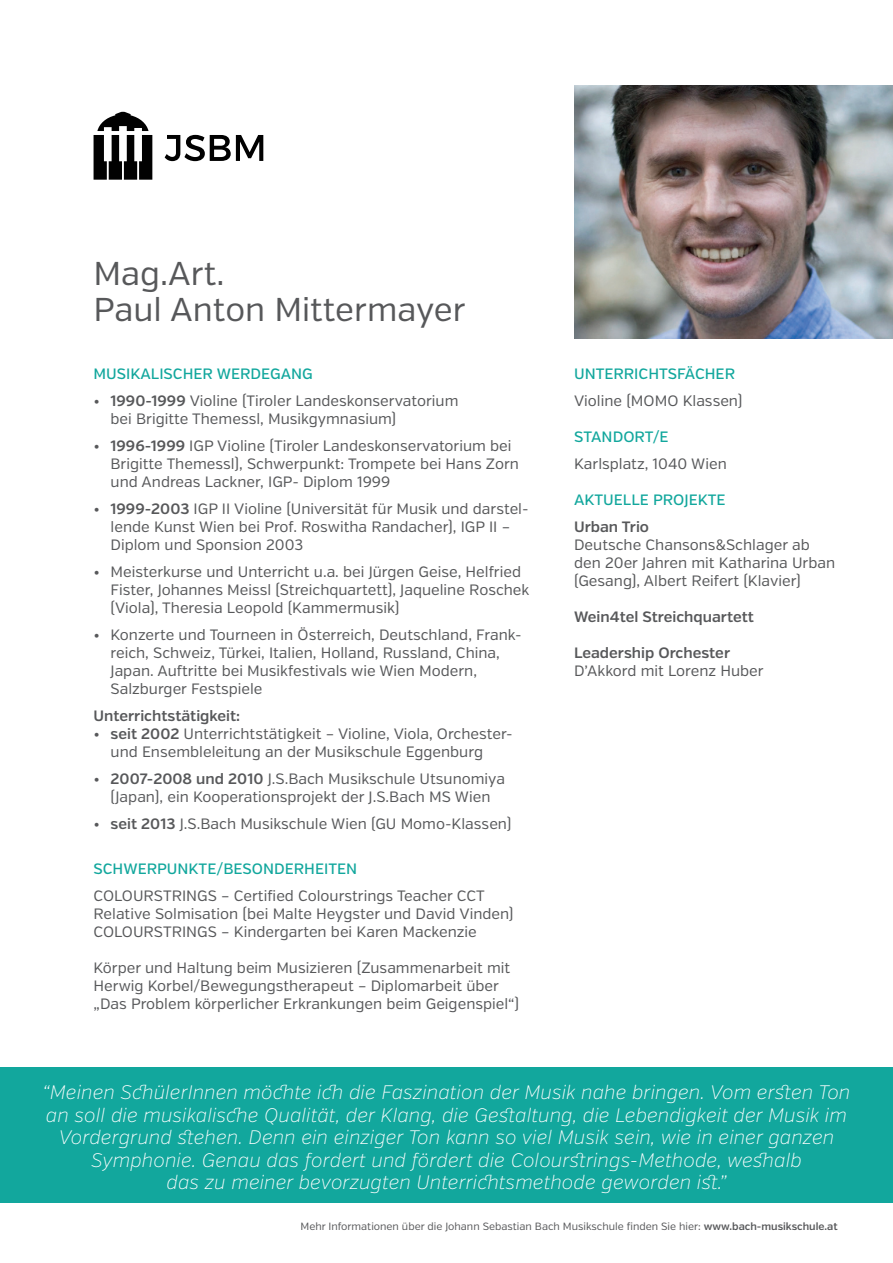
<style>
.page{position:relative;width:893px;height:1263px;background:#fff}
.page>*{position:absolute;margin:0;border:0;box-sizing:border-box;transform-origin:0 0}
.t1{font:33px/36px "Verb";color:#57585a}
.t2{font:italic 200 19.5px/22.5px "Verb";color:#fff;text-align:center}
.t3{font:15px/18px "Verb";color:#57585a}
.t4{font:500 15px "Verb";color:#12a79d}
.t5{font:600 15px "Verb";color:#57585a}
.t6{font:10.5px "Verb";color:#57585a}
.s1{font-weight:600}
</style>
<div class="page">
<svg style="left:165px;top:135px;width:98px;height:26px"></svg>
<svg style="left:94px;top:112px;width:58px;height:68px"></svg>
<div style="left:0;top:1068px;width:893px;height:135px;background:#12a79d"></div>
<img style="left:574px;top:85px;width:319px;height:254px">
<h1 class="t1" style="left:94px;top:256px;width:374px">Mag.Art.<br>Paul Anton Mittermayer</h1>
<p class="t4" style="left:94px;top:365px;width:221px">MUSIKALISCHER WERDEGANG</p>
<p class="t3" style="left:111px;top:392px;width:349px;text-indent:-17px">• <span class="s1">1990-1999</span> Violine (Tiroler Landeskonservatorium bei Brigitte Themessl, Musikgymnasium)</p>
<p class="t3" style="left:111px;top:437px;width:410px;text-indent:-17px">• <span class="s1">1996-1999</span> IGP Violine (Tiroler Landeskonservatorium bei<br>Brigitte Themessl), Schwerpunkt: Trompete bei Hans Zorn und Andreas Lackner, IGP- Diplom 1999</p>
<p class="t3" style="left:111px;top:500px;width:420px;text-indent:-17px">• <span class="s1">1999-2003</span> IGP II Violine (Universität für Musik und darstel&shy;lende Kunst Wien bei Prof. Roswitha Randacher), IGP II –<br>Diplom und Sponsion 2003</p>
<p class="t3" style="left:111px;top:563px;width:420px;text-indent:-17px">• Meisterkurse und Unterricht u.a. bei Jürgen Geise, Helfried<br>Fister, Johannes Meissl (Streichquartett), Jaqueline Roschek (Viola), Theresia Leopold (Kammermusik)</p>
<p class="t3" style="left:111px;top:626px;width:413px;text-indent:-17px">• Konzerte und Tourneen in Österreich, Deutschland, Frank&shy;reich, Schweiz, Türkei, Italien, Holland, Russland, China, Japan. Auftritte bei Musikfestivals wie Wien Modern, Salzburger Festspiele</p>
<p class="t5" style="left:94px;top:707px;width:148px">Unterrichtstätigkeit:</p>
<p class="t3" style="left:111px;top:725px;width:404px;text-indent:-17px">• <span class="s1">seit 2002</span> Unterrichtstätigkeit – Violine, Viola, Orchester&shy;und Ensembleleitung an der Musikschule Eggenburg</p>
<p class="t3" style="left:94px;top:770px;width:413px;text-align:center">• <span class="s1">2007-2008 und 2010</span> J.S.Bach Musikschule Utsunomiya (Japan), ein Kooperationsprojekt der J.S.Bach MS Wien</p>
<p class="t3" style="left:94px;top:815px;width:419px">• <span class="s1">seit 2013</span> J.S.Bach Musikschule Wien (GU Momo-Klassen)</p>
<p class="t4" style="left:94px;top:860px;width:265px">SCHWERPUNKTE/BESONDERHEITEN</p>
<p class="t3" style="left:94px;top:887px;width:422px">COLOURSTRINGS – Certified Colourstrings Teacher CCT<br>Relative Solmisation (bei Malte Heygster und David Vinden)<br>COLOURSTRINGS – Kindergarten bei Karen Mackenzie</p>
<p class="t3" style="left:94px;top:959px;width:427px">Körper und Haltung beim Musizieren (Zusammenarbeit mit<br>Herwig Korbel/Bewegungstherapeut – Diplomarbeit über „Das Problem körperlicher Erkrankungen beim Geigenspiel“)</p>
<p class="t4" style="left:574px;top:365px;width:163px">UNTERRICHTSFÄCHER</p>
<p class="t3" style="left:574px;top:392px;width:170px">Violine (MOMO Klassen)</p>
<p class="t4" style="left:574px;top:428px;width:96px">STANDORT/E</p>
<p class="t3" style="left:574px;top:455px;width:154px">Karlsplatz, 1040 Wien</p>
<p class="t4" style="left:574px;top:491px;width:153px">AKTUELLE PROJEKTE</p>
<p class="t5" style="left:574px;top:518px;width:77px">Urban Trio</p>
<p class="t3" style="left:574px;top:536px;width:263px">Deutsche Chansons&amp;Schlager ab den 20er Jahren mit Katharina Urban (Gesang), Albert Reifert (Klavier)</p>
<p class="t5" style="left:574px;top:608px;width:181px">Wein4tel Streichquartett</p>
<p class="t5" style="left:574px;top:644px;width:158px">Leadership Orchester</p>
<p class="t3" style="left:574px;top:662px;width:191px">D’Akkord mit Lorenz Huber</p>
<p class="t2" style="left:43px;top:1081px;width:809px">“Meinen SchülerInnen möchte ich die Faszination der Musik nahe bringen. Vom ersten Ton an soll die musikalische Qualität, der Klang, die Gestaltung, die Lebendigkeit der Musik im Vordergrund stehen. Denn ein einziger Ton kann so viel Musik sein, wie in einer ganzen Symphonie. Genau das fordert und fördert die Colourstrings-Methode, weshalb<br>das zu meiner bevorzugten Unterrichtsmethode geworden ist.”</p>
<p class="t6" style="left:301px;top:1220px;width:539px">Mehr Informationen über die Johann Sebastian Bach Musikschule finden Sie hier: <span class="s1">www.bach-musikschule.at</span></p>
</div>
